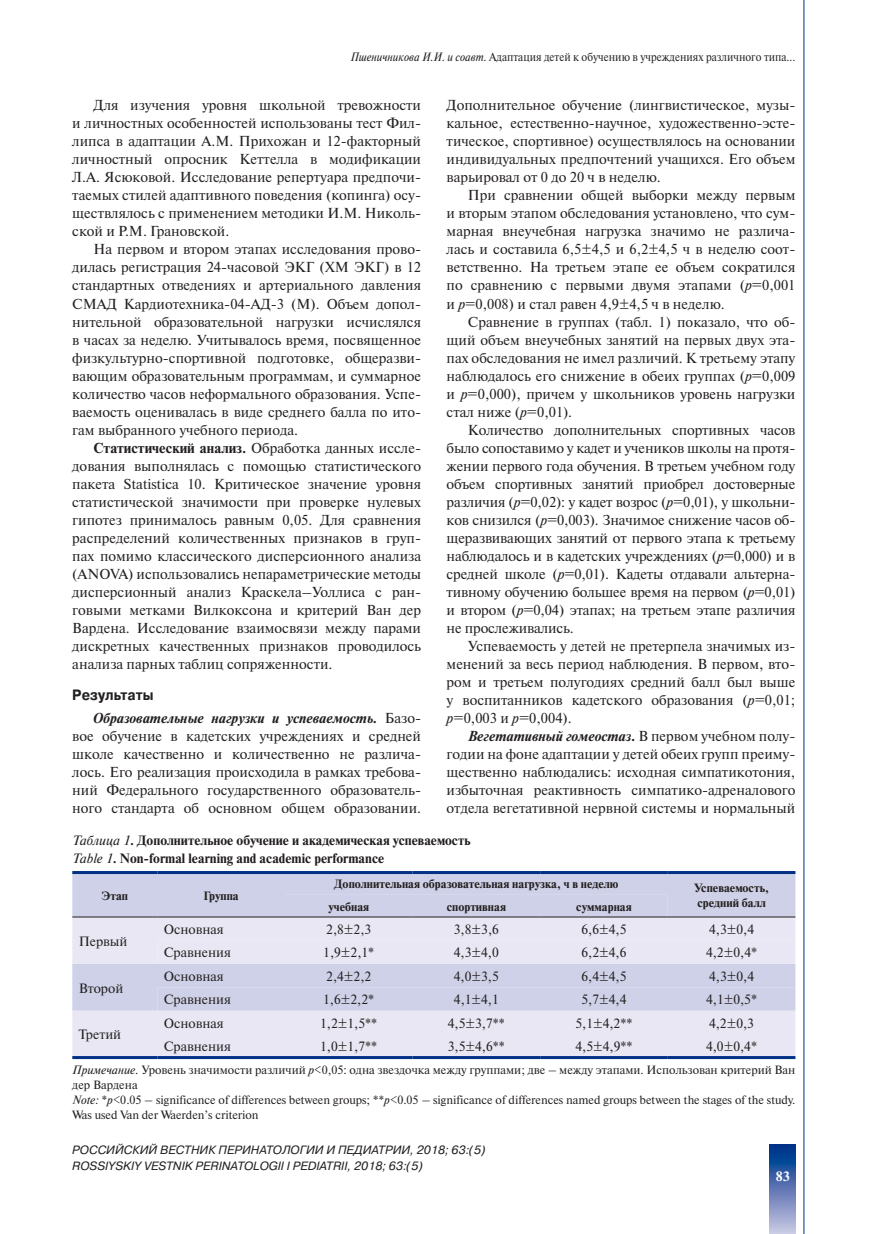
<style>
.page{position:relative;width:872px;height:1234px;background:#fff}
.page>*{position:absolute;margin:0;border:0;box-sizing:border-box;transform-origin:0 0}
.t1{font:700 15px "Pragmatica C";color:#231f20;scale:.9 1}
.t2{font:14.4px/18px "Newton C";color:#231f20;text-align:justify}
.t3{font:13.5px "Newton C";color:#231f20}
.t4{font:700 13.5px/18px "Newton C";color:#231f20}
.t5{font:700 13.5px "Newton C";color:#fff}
.t6{font:12px/15px "Newton C";color:#231f20}
.t7{font:700 12px/15px "Newton C";color:#231f20}
.t8{font:italic 12px/16.5px "Pragmatica C";color:#231f20}
.t9{font:12px "Newton C";color:#231f20;scale:.9 1}
.s1{font-style:italic}
.s2{font-weight:700;font-style:italic}
.s3{font-weight:400;font-style:italic}
.s4{font-weight:700}
</style>
<div class="page">
<svg style="left:770px;top:1144px;width:25px;height:89px;background:#5a78b3"></svg>
<hr style="left:803px;top:0;width:1px;height:1233px;background:#003186">
<div style="left:72px;top:873px;width:723px;height:137px;background:#ced1e7"></div>
<div style="left:157px;top:894px;width:638px;height:116px;background:#ced1e7"></div>
<div style="left:72px;top:917px;width:723px;height:46px;background:#e8e7f3"></div>
<div style="left:72px;top:1010px;width:723px;height:45px;background:#e8e7f3"></div>
<hr style="left:72px;top:870px;width:85px;height:3px;background:#003186">
<hr style="left:157px;top:870px;width:128px;height:3px;background:#003186">
<hr style="left:285px;top:870px;width:127px;height:3px;background:#003186">
<hr style="left:412px;top:870px;width:128px;height:3px;background:#003186">
<hr style="left:540px;top:870px;width:128px;height:3px;background:#003186">
<hr style="left:668px;top:870px;width:127px;height:3px;background:#003186">
<hr style="left:72px;top:916px;width:85px;height:1px;background:#231f20">
<hr style="left:157px;top:916px;width:128px;height:1px;background:#231f20">
<hr style="left:285px;top:916px;width:127px;height:1px;background:#231f20">
<hr style="left:412px;top:916px;width:128px;height:1px;background:#231f20">
<hr style="left:540px;top:916px;width:128px;height:1px;background:#231f20">
<hr style="left:668px;top:916px;width:127px;height:1px;background:#231f20">
<hr style="left:72px;top:1055px;width:85px;height:3px;background:#003186">
<hr style="left:157px;top:1055px;width:128px;height:3px;background:#003186">
<hr style="left:285px;top:1055px;width:127px;height:3px;background:#003186">
<hr style="left:412px;top:1055px;width:128px;height:3px;background:#003186">
<hr style="left:540px;top:1055px;width:128px;height:3px;background:#003186">
<hr style="left:668px;top:1055px;width:127px;height:3px;background:#003186">
<p class="t9" style="left:350px;top:50px;width:496px"><span class="s1">Пшеничникова И.И. и соавт.</span> Адаптация детей к обучению в учреждениях различного типа...</p>
<p class="t2" style="left:446px;top:96px;width:350px">Дополнительное обучение (лингвистическое, музы&shy;кальное, естественно-научное, художественно-эсте&shy;тическое, спортивное) осуществлялось на основании индивидуальных предпочтений учащихся. Его объем варьировал от 0 до 20 ч в неделю.</p>
<p class="t2" style="left:446px;top:186px;width:350px;text-indent:21px">При сравнении общей выборки между первым и вторым этапом обследования установлено, что сум&shy;марная внеучебная нагрузка значимо не различа&shy;лась и составила 6,5±4,5 и 6,2±4,5 ч в неделю соот&shy;ветственно. На третьем этапе ее объем сократился по сравнению с первыми двумя этапами (<span class="s1">р</span>=0,001 и <span class="s1">р</span>=0,008) и стал равен 4,9±4,5 ч в неделю.</p>
<p class="t2" style="left:446px;top:312px;width:350px;text-indent:21px">Сравнение в группах (табл. 1) показало, что об&shy;щий объем внеучебных занятий на первых двух эта&shy;пах обследования не имел различий. К третьему этапу наблюдалось его снижение в обеих группах (<span class="s1">р</span>=0,009 и <span class="s1">р</span>=0,000), причем у школьников уровень нагрузки стал ниже (<span class="s1">р</span>=0,01)<span class="s1">.</span></p>
<p class="t2" style="left:446px;top:420px;width:350px;text-indent:21px">Количество дополнительных спортивных часов было сопоставимо у кадет и учеников школы на протя&shy;жении первого года обучения. В третьем учебном году объем спортивных занятий приобрел достоверные различия (<span class="s1">р</span>=0,02): у кадет возрос (<span class="s1">р</span>=0,01), у школьни&shy;ков снизился (<span class="s1">р</span>=0,003). Значимое снижение часов об&shy;щеразвивающих занятий от первого этапа к третьему наблюдалось и в кадетских учреждениях (<span class="s1">р</span>=0,000) и в средней школе (<span class="s1">р</span>=0,01). Кадеты отдавали альтерна&shy;тивному обучению большее время на первом (<span class="s1">р</span>=0,01) и втором (<span class="s1">р</span>=0,04) этапах; на третьем этапе различия не прослеживались.</p>
<p class="t2" style="left:446px;top:636px;width:350px;text-indent:21px">Успеваемость у детей не претерпела значимых из&shy;менений за весь период наблюдения. В первом, вто&shy;ром и третьем полугодиях средний балл был выше у воспитанников кадетского образования (<span class="s1">р</span>=0,01; <span class="s1">р</span>=0,003 и <span class="s1">р</span>=0,004).</p>
<p class="t2" style="left:446px;top:726px;width:350px;text-indent:21px"><span class="s2">Вегетативный гомеостаз.</span> В первом учебном полу&shy;годии на фоне адаптации у детей обеих групп преиму&shy;щественно наблюдались: исходная симпатикотония, избыточная реактивность симпатико-адреналового отдела вегетативной нервной системы и нормальный</p>
<p class="t4" style="left:72px;top:830px;width:400px"><span class="s3">Таблица 1</span>. Дополнительное обучение и академическая успеваемость<br><span class="s3">Table 1</span>. Non-formal learning and academic performance</p>
<p class="t7" style="left:102px;top:887px;width:28px">Этап</p>
<p class="t7" style="left:203px;top:887px;width:37px">Группа</p>
<p class="t2" style="left:72px;top:96px;width:350px;text-indent:21px">Для изучения уровня школьной тревожности и личностных особенностей использованы тест Фил&shy;липса в адаптации А.М. Прихожан и 12-факторный личностный опросник Кеттелла в модификации Л.А. Ясюковой. Исследование репертуара предпочи&shy;таемых стилей адаптивного поведения (копинга) осу&shy;ществлялось с применением методики И.М. Николь&shy;ской и Р.М. Грановской.</p>
<p class="t2" style="left:72px;top:240px;width:350px;text-indent:21px">На первом и втором этапах исследования прово&shy;дилась регистрация 24-часовой ЭКГ (ХМ ЭКГ) в 12 стандартных отведениях и артериального давления СМАД Кардиотехника-04-АД-3 (М). Объем допол&shy;нительной образовательной нагрузки исчислялся в часах за неделю. Учитывалось время, посвященное физкультурно-спортивной подготовке, общеразви&shy;вающим образовательным программам, и суммарное количество часов неформального образования. Успе&shy;ваемость оценивалась в виде среднего балла по ито&shy;гам выбранного учебного периода.</p>
<p class="t2" style="left:72px;top:438px;width:350px;text-indent:21px"><span class="s4">Статистический анализ.</span> Обработка данных иссле&shy;дования выполнялась с помощью статистического пакета Statistica 10. Критическое значение уровня статистической значимости при проверке нулевых гипотез принималось равным 0,05. Для сравнения распределений количественных признаков в груп&shy;пах помимо классического дисперсионного анализа (ANOVA) использовались непараметрические методы дисперсионный анализ Краскела–Уоллиса с ран&shy;говыми метками Вилкоксона и критерий Ван дер Вардена. Исследование взаимосвязи между парами дискретных качественных признаков проводилось анализа парных таблиц сопряженности.</p>
<p class="t1" style="left:72px;top:686px;width:92px">Результаты</p>
<p class="t2" style="left:72px;top:708px;width:350px;text-indent:21px"><span class="s2">Образовательные нагрузки и успеваемость.</span> Базо&shy;вое обучение в кадетских учреждениях и средней школе качественно и количественно не различа&shy;лось. Его реализация происходила в рамках требова&shy;ний Федерального государственного образователь&shy;ного стандарта об основном общем образовании.</p>
<p class="t7" style="left:334px;top:876px;width:286px">Дополнительная образовательная нагрузка, ч в неделю</p>
<p class="t7" style="left:694px;top:880px;width:76px">Успеваемость, средний балл</p>
<p class="t7" style="left:328px;top:898px;width:42px">учебная</p>
<p class="t7" style="left:447px;top:898px;width:61px">спортивная</p>
<p class="t7" style="left:576px;top:898px;width:57px">суммарная</p>
<p class="t3" style="left:79px;top:933px;width:50px">Первый</p>
<p class="t3" style="left:79px;top:980px;width:46px">Второй</p>
<p class="t3" style="left:164px;top:921px;width:61px">Основная</p>
<p class="t3" style="left:326px;top:921px;width:47px">2,8±2,3</p>
<p class="t3" style="left:454px;top:921px;width:47px">3,8±3,6</p>
<p class="t3" style="left:581px;top:921px;width:47px">6,6±4,5</p>
<p class="t3" style="left:709px;top:921px;width:47px">4,3±0,4</p>
<p class="t3" style="left:164px;top:945px;width:69px">Сравнения</p>
<p class="t3" style="left:323px;top:945px;width:52px">1,9±2,1*</p>
<p class="t3" style="left:454px;top:945px;width:47px">4,3±4,0</p>
<p class="t3" style="left:581px;top:945px;width:47px">6,2±4,6</p>
<p class="t3" style="left:706px;top:945px;width:53px">4,2±0,4*</p>
<p class="t3" style="left:164px;top:968px;width:61px">Основная</p>
<p class="t3" style="left:326px;top:968px;width:47px">2,4±2,2</p>
<p class="t3" style="left:454px;top:968px;width:47px">4,0±3,5</p>
<p class="t3" style="left:581px;top:968px;width:47px">6,4±4,5</p>
<p class="t3" style="left:709px;top:968px;width:47px">4,3±0,4</p>
<p class="t3" style="left:164px;top:992px;width:69px">Сравнения</p>
<p class="t3" style="left:323px;top:992px;width:52px">1,6±2,2*</p>
<p class="t3" style="left:454px;top:992px;width:46px">4,1±4,1</p>
<p class="t3" style="left:581px;top:992px;width:47px">5,7±4,4</p>
<p class="t3" style="left:706px;top:992px;width:53px">4,1±0,5*</p>
<p class="t3" style="left:164px;top:1015px;width:61px">Основная</p>
<p class="t3" style="left:320px;top:1015px;width:58px">1,2±1,5**</p>
<p class="t3" style="left:448px;top:1015px;width:59px">4,5±3,7**</p>
<p class="t3" style="left:575px;top:1015px;width:59px">5,1±4,2**</p>
<p class="t3" style="left:709px;top:1015px;width:47px">4,2±0,3</p>
<p class="t3" style="left:164px;top:1038px;width:69px">Сравнения</p>
<p class="t3" style="left:320px;top:1038px;width:58px">1,0±1,7**</p>
<p class="t3" style="left:448px;top:1038px;width:59px">3,5±4,6**</p>
<p class="t3" style="left:575px;top:1038px;width:59px">4,5±4,9**</p>
<p class="t3" style="left:706px;top:1038px;width:53px">4,0±0,4*</p>
<p class="t6" style="left:72px;top:1062px;width:724px"><span class="s1">Примечание.</span> Уровень значимости различий <span class="s1">p</span>&lt;0,05: одна звездочка между группами; две – между этапами. Использован критерий Ван дер Вардена<br><span class="s1">Note:</span> *<span class="s1">p&lt;</span>0.05 – significance of differences between groups; **<span class="s1">p&lt;</span>0.05 – significance of differences named groups between the stages of the study.<br>Was used Van der Waerden’s criterion</p>
<p class="t3" style="left:79px;top:1027px;width:44px">Третий</p>
<p class="t8" style="left:72px;top:1141px;width:415px">РОССИЙСКИЙ ВЕСТНИК ПЕРИНАТОЛОГИИ И ПЕДИАТРИИ, 2018; 63:(5)<br>ROSSIYSKIY VESTNIK PERINATOLOGII I PEDIATRII, 2018; 63:(5)</p>
<p class="t5" style="left:775px;top:1168px;width:15px">83</p>
</div>
